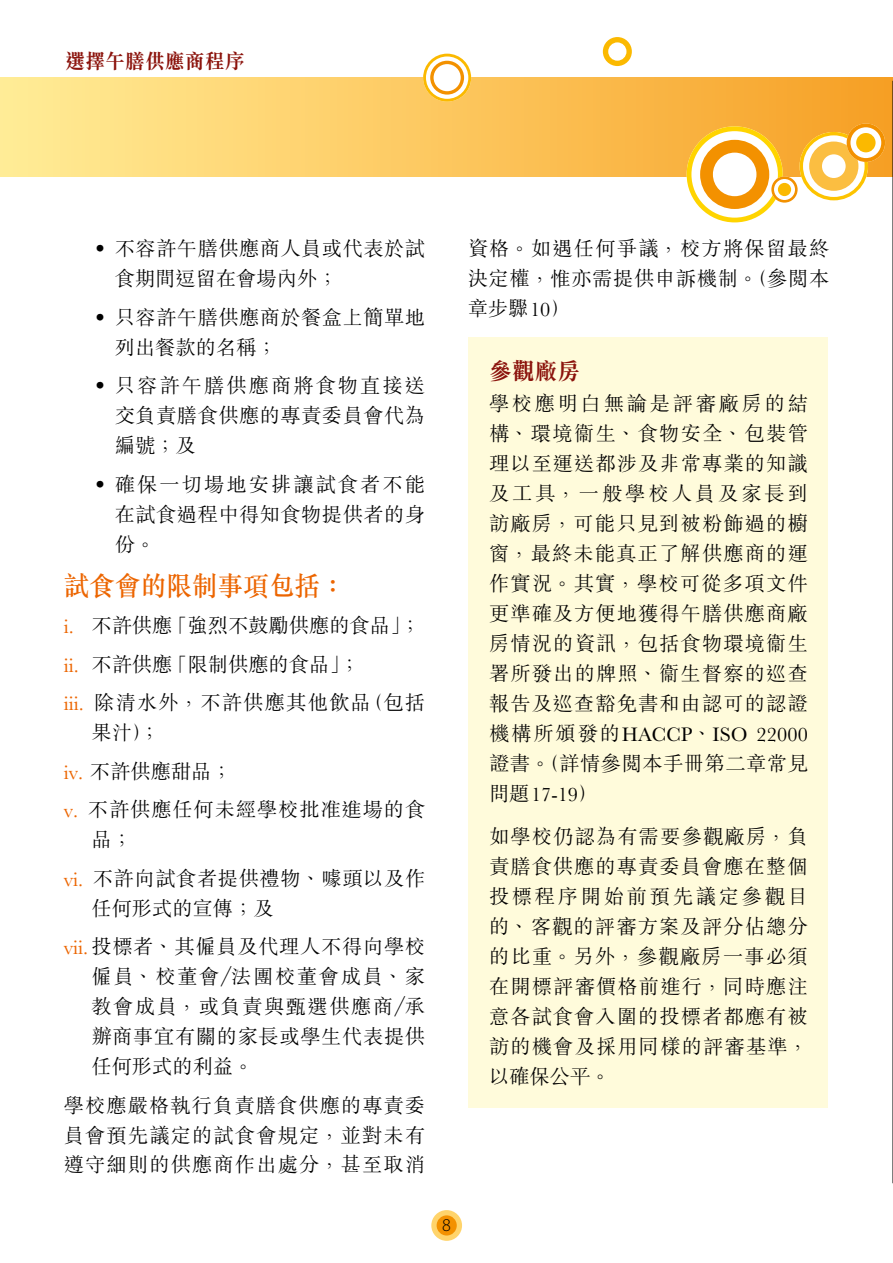
<style>
.page{position:relative;width:893px;height:1263px;background:#fff}
.page>*{position:absolute;margin:0;border:0;box-sizing:border-box;transform-origin:0 0}
.t1{font:500 27px "M Sung HK";color:#ec6500;scale:.95 1}
.t2{font:700 24px "M Sung HK";color:#8b130c;scale:.95 1}
.t3{font:700 21px "M Sung HK";color:#8b130c;scale:.95 1}
.t4{font:300 20.25px/30px "M Sung HK";letter-spacing:.03em;color:#000;text-align:justify}
.t5{font:300 20.25px "M Sung HK";color:#000}
.t6{font:300 20.25px/30px "M Sung HK";letter-spacing:.06em;color:#000}
.t7{font:300 18px "Myriad Pro";color:#000}
.s1{color:#ec6500}
</style>
<div class="page">
<div style="left:431px;top:1210px;width:31px;height:31px;background:#ffd46b;border-radius:50%"></div>
<div style="left:437px;top:1215px;width:20px;height:20px;background:#f39100;border-radius:50%"></div>
<div style="left:0;top:78px;width:893px;height:99px;background:linear-gradient(to right,#ffed98,#f7a025)"></div>
<svg style="left:423px;top:54px;width:48px;height:48px"></svg>
<svg style="left:603px;top:37px;width:29px;height:29px"></svg>
<svg style="left:687px;top:123px;width:198px;height:99px"></svg>
<div style="left:778px;top:183px;width:13px;height:13px;background:#fbb900;border-radius:50%"></div>
<div style="left:468px;top:337px;width:360px;height:771px;background:#fffbdb"></div>
<hr style="left:892px;top:81px;width:1px;height:1102px;background:#000">
<p class="t3" style="left:65px;top:50px;width:191px">選擇午膳供應商程序</p>
<p class="t4" style="left:115px;top:232px;width:312px;text-indent:-24px">• 不容許午膳供應商人員或代表於試食期間逗留在會場內外；</p>
<p class="t4" style="left:115px;top:301px;width:312px;text-indent:-24px">• 只容許午膳供應商於餐盒上簡單地列出餐款的名稱；</p>
<p class="t4" style="left:115px;top:369px;width:312px;text-indent:-24px">•只容許午膳供應商將食物直接送交負責膳食供應的專責委員會代為編號；及</p>
<p class="t4" style="left:115px;top:468px;width:312px;text-indent:-24px">•確保一切場地安排讓試食者不能在試食過程中得知食物提供者的身份。</p>
<p class="t1" style="left:64px;top:567px;width:299px">試食會的限制事項包括：</p>
<p class="t5" style="left:64px;top:611px;width:358px"><span class="s1">i.</span> 不許供應「強烈不鼓勵供應的食品」；</p>
<p class="t5" style="left:64px;top:650px;width:297px"><span class="s1">ii.</span> 不許供應「限制供應的食品」；</p>
<p class="t6" style="left:91px;top:686px;width:335px;text-indent:-28px"><span class="s1">iii.</span> 除清水外，不許供應其他飲品（包括果汁）；</p>
<p class="t5" style="left:64px;top:757px;width:169px"><span class="s1">iv.</span> 不許供應甜品；</p>
<p class="t4" style="left:91px;top:793px;width:335px;text-indent:-28px"><span class="s1">v.</span> 不許供應任何未經學校批准進場的食品；</p>
<p class="t4" style="left:91px;top:862px;width:335px;text-indent:-28px"><span class="s1">vi.</span> 不許向試食者提供禮物、噱頭以及作任何形式的宣傳；及</p>
<p class="t4" style="left:91px;top:930px;width:335px;text-indent:-28px"><span class="s1">vii.</span> 投標者、其僱員及代理人不得向學校僱員、校董會／法團校董會成員、家教會成員，或負責與甄選供應商／承辦商事宜有關的家長或學生代表提供任何形式的利益。</p>
<p class="t4" style="left:64px;top:1089px;width:363px">學校應嚴格執行負責膳食供應的專責委員會預先議定的試食會規定，並對未有遵守細則的供應商作出處分，甚至取消</p>
<p class="t7" style="left:442px;top:1214px;width:10px">8</p>
<p class="t4" style="left:468px;top:232px;width:363px">資格。如遇任何爭議，校方將保留最終決定權，惟亦需提供申訴機制。（參閱本章步驟10）</p>
<p class="t2" style="left:489px;top:359px;width:97px">參觀廠房</p>
<p class="t4" style="left:489px;top:387px;width:320px">學校應明白無論是評審廠房的結構、環境衞生、食物安全、包裝管理以至運送都涉及非常專業的知識及工具，一般學校人員及家長到訪廠房，可能只見到被粉飾過的櫥窗，最終未能真正了解供應商的運作實況。其實，學校可從多項文件更準確及方便地獲得午膳供應商廠房情況的資訊，包括食物環境衞生署所發出的牌照、衞生督察的巡查報告及巡查豁免書和由認可的認證機構所頒發的HACCP、ISO 22000證書。（詳情參閱本手冊第二章常見問題17-19）</p>
<p class="t4" style="left:489px;top:820px;width:320px">如學校仍認為有需要參觀廠房，負責膳食供應的專責委員會應在整個投標程序開始前預先議定參觀目的、客觀的評審方案及評分佔總分的比重。另外，參觀廠房一事必須在開標評審價格前進行，同時應注意各試食會入圍的投標者都應有被訪的機會及採用同樣的評審基準，以確保公平。</p>
</div>
